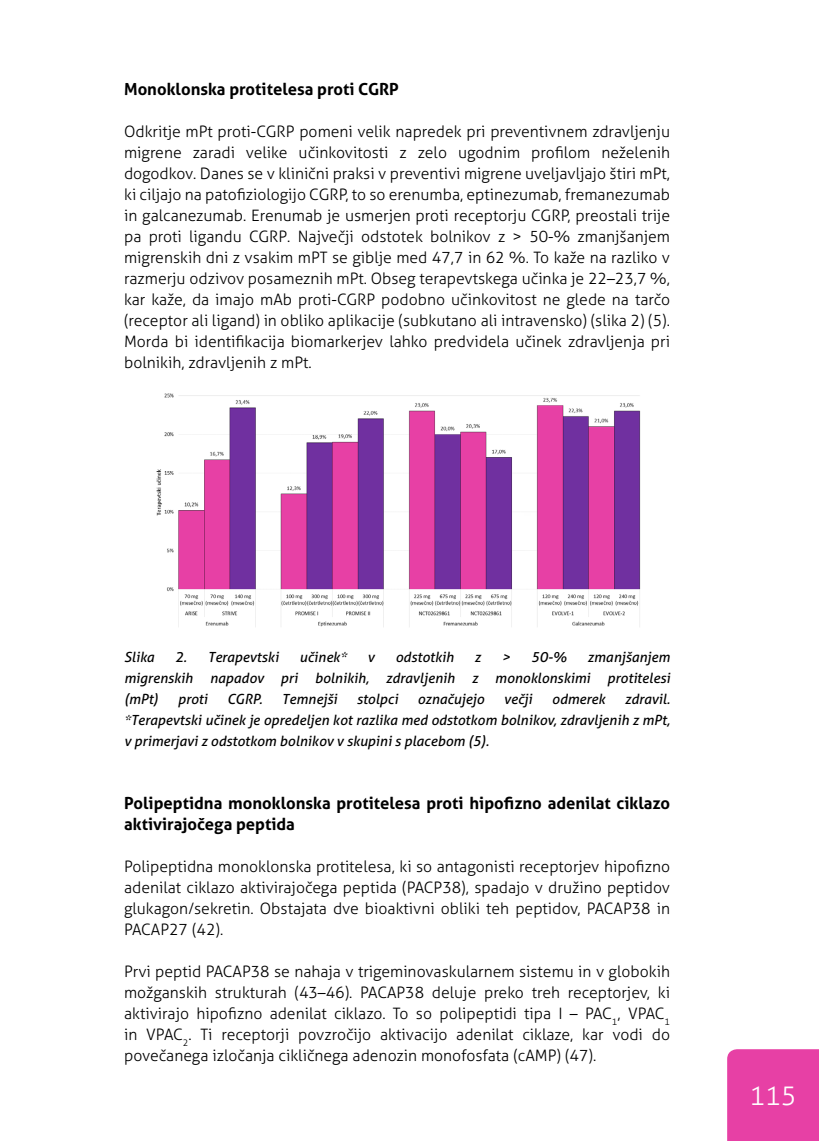
<style>
.page{position:relative;width:819px;height:1141px;background:#fff}
.page>*{position:absolute;margin:0;border:0;box-sizing:border-box;transform-origin:0 0}
.t1{font:300 26.25px "Aller";color:#fff}
.t2{font:700 16.62px/21px "Aller";color:#000}
.t3{font:300 15.75px/21px "Aller";color:#000;text-align:justify}
.t4{font:italic 14px/21px "Aller";color:#000;text-align:justify}
</style>
<div class="page">
<div style="left:727px;top:1049px;width:92px;height:92px;background:#e740a5"></div>
<img style="left:156px;top:393px;width:485px;height:234px">
<p class="t2" style="left:124px;top:79px;width:276px">Monoklonska protitelesa proti CGRP</p>
<p class="t3" style="left:124px;top:121px;width:547px">Odkritje mPt proti-CGRP pomeni velik napredek pri preventivnem zdravljenju migrene zaradi velike učinkovitosti z zelo ugodnim profilom neželenih dogodkov. Danes se v klinični praksi v preventivi migrene uveljavljajo štiri mPt, ki ciljajo na patofiziologijo CGRP, to so erenumba, eptinezumab, fremanezumab in galcanezumab. Erenumab je usmerjen proti receptorju CGRP, preostali trije pa proti ligandu CGRP. Največji odstotek bolnikov z &gt; 50-% zmanjšanjem migrenskih dni z vsakim mPT se giblje med 47,7 in 62 %. To kaže na razliko v razmerju odzivov posameznih mPt. Obseg terapevtskega učinka je 22–23,7 %, kar kaže, da imajo mAb proti-CGRP podobno učinkovitost ne glede na tarčo (receptor ali ligand) in obliko aplikacije (subkutano ali intravensko) (slika 2) (5).<br>Morda bi identifikacija biomarkerjev lahko predvidela učinek zdravljenja pri bolnikih, zdravljenih z mPt.</p>
<p class="t4" style="left:124px;top:647px;width:32px">Slika</p>
<p class="t4" style="left:175px;top:647px;width:105px">2. Terapevtski</p>
<p class="t4" style="left:299px;top:647px;width:49px">učinek*</p>
<p class="t4" style="left:367px;top:647px;width:8px">v</p>
<p class="t4" style="left:395px;top:647px;width:60px">odstotkih</p>
<p class="t4" style="left:474px;top:647px;width:8px">z</p>
<p class="t4" style="left:502px;top:647px;width:66px">&gt; 50-%</p>
<p class="t4" style="left:124px;top:647px;width:547px;text-indent:463px">zmanjšanjem migrenskih napadov pri bolnikih, zdravljenih z monoklonskimi protitelesi (mPt)</p>
<p class="t4" style="left:124px;top:689px;width:547px;text-indent:501px">zdravil. *Terapevtski učinek je opredeljen kot razlika med odstotkom bolnikov, zdravljenih z mPt, v primerjavi z odstotkom bolnikov v skupini s placebom (5).</p>
<p class="t4" style="left:178px;top:689px;width:31px">proti</p>
<p class="t4" style="left:227px;top:689px;width:37px">CGRP.</p>
<p class="t4" style="left:282px;top:689px;width:57px">Temnejši</p>
<p class="t4" style="left:356px;top:689px;width:43px">stolpci</p>
<p class="t4" style="left:417px;top:689px;width:68px">označujejo</p>
<p class="t4" style="left:504px;top:689px;width:30px">večji</p>
<p class="t4" style="left:552px;top:689px;width:55px">odmerek</p>
<p class="t2" style="left:124px;top:793px;width:547px">Polipeptidna monoklonska protitelesa proti hipofizno adenilat ciklazo aktivirajočega peptida</p>
<p class="t3" style="left:124px;top:856px;width:547px">Polipeptidna monoklonska protitelesa, ki so antagonisti receptorjev hipofizno adenilat ciklazo aktivirajočega peptida (PACP38), spadajo v družino peptidov glukagon/sekretin. Obstajata dve bioaktivni obliki teh peptidov, PACAP38 in PACAP27 (42).</p>
<p class="t3" style="left:124px;top:961px;width:547px">Prvi peptid PACAP38 se nahaja v trigeminovaskularnem sistemu in v globokih možganskih strukturah (43–46). PACAP38 deluje preko treh receptorjev, ki aktivirajo hipofizno adenilat ciklazo. To so polipeptidi tipa I – PAC<sub>1</sub>, VPAC<sub>1 </sub>in VPAC<sub>2</sub>. Ti receptorji povzročijo aktivacijo adenilat ciklaze, kar vodi do povečanega izločanja cikličnega adenozin monofosfata (cAMP) (47).</p>
<h1 class="t1" style="left:749px;top:1080px;width:49px">115</h1>
</div>
